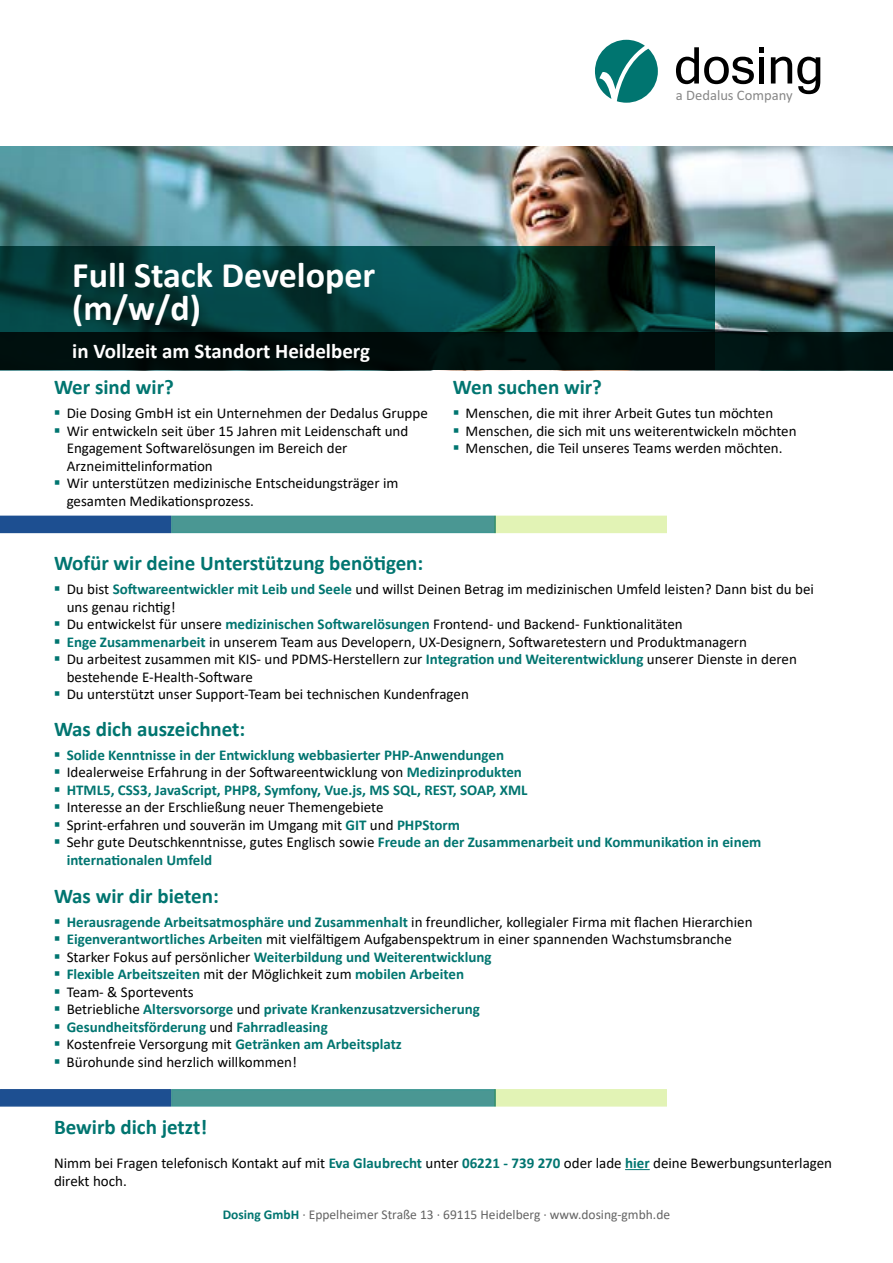
<style>
.page{position:relative;width:893px;height:1263px;background:#fff}
.page>*{position:absolute;margin:0;border:0;box-sizing:border-box;transform-origin:0 0}
.t1{font:700 36px/33px "Calibri";color:#fff}
.t2{font:700 21px "Calibri";color:#007570}
.t3{font:700 21px "Calibri";color:#fff}
.t4{font:15px/17.5px "Calibri";color:#000}
.t5{font:700 15px/17.5px "Calibri";color:#007570}
.t6{font:14.55px "Calibri";color:#878787}
.t7{font:13.5px "Calibri";color:#646464}
.s1{font-weight:700;color:#007570}
.s2{font-weight:400;color:#000}
</style>
<div class="page">
<svg style="left:595px;top:40px;width:63px;height:63px"></svg>
<svg style="left:676px;top:47px;width:88px;height:37px"></svg>
<svg style="left:771px;top:57px;width:49px;height:37px"></svg>
<img style="left:0;top:147px;width:893px;height:185px">
<svg style="left:0;top:247px;width:714px;height:85px;background:#043a37"></svg>
<div style="left:0;top:332px;width:893px;height:38px;background:#000f0c"></div>
<div style="left:171px;top:516px;width:325px;height:17px;background:#4a9793"></div>
<div style="left:0;top:516px;width:171px;height:17px;background:#1d4f91"></div>
<div style="left:494px;top:516px;width:173px;height:17px;background:#e2f3b5"></div>
<div style="left:171px;top:1089px;width:325px;height:17px;background:#4a9793"></div>
<div style="left:0;top:1089px;width:171px;height:17px;background:#1d4f91;border:2px solid #1d4f91"></div>
<div style="left:494px;top:1089px;width:173px;height:17px;background:#e2f3b5"></div>
<svg style="left:625px;top:1169px;width:25px;height:1px"></svg>
<p class="t6" style="left:676px;top:86px;width:118px">a Dedalus Company</p>
<h1 class="t1" style="left:72px;top:258px;width:304px">Full Stack Developer (m/w/d)</h1>
<h2 class="t3" style="left:72px;top:337px;width:299px">in Vollzeit am Standort Heidelberg</h2>
<h2 class="t2" style="left:54px;top:372px;width:121px">Wer sind wir?</h2>
<p class="t4" style="left:67px;top:404px;width:363px">Die Dosing GmbH ist ein Unternehmen der Dedalus Gruppe Wir entwickeln seit über 15 Jahren mit Leidenschaft und Engagement Softwarelösungen im Bereich der Arzneimittelinformation<br>Wir unterstützen medizinische Entscheidungsträger im gesamten Medikationsprozess.</p>
<h2 class="t2" style="left:453px;top:372px;width:151px">Wen suchen wir?</h2>
<p class="t4" style="left:466px;top:404px;width:333px">Menschen, die mit ihrer Arbeit Gutes tun möchten<br>Menschen, die sich mit uns weiterentwickeln möchten<br>Menschen, die Teil unseres Teams werden möchten.</p>
<h2 class="t2" style="left:54px;top:548px;width:371px">Wofür wir deine Unterstützung benötigen:</h2>
<p class="t4" style="left:67px;top:580px;width:749px">Du bist <span class="s1">Softwareentwickler mit Leib und Seele</span> und willst Deinen Betrag im medizinischen Umfeld leisten? Dann bist du bei uns genau richtig!<br>Du entwickelst für unsere <span class="s1">medizinischen Softwarelösungen</span> Frontend- und Backend- Funktionalitäten<br><span class="s1">Enge Zusammenarbeit</span> in unserem Team aus Developern, UX-Designern, Softwaretestern und Produktmanagern<br>Du arbeitest zusammen mit KIS- und PDMS-Herstellern zur <span class="s1">Integration und Weiterentwicklung</span> unserer Dienste in deren bestehende E-Health-Software<br>Du unterstützt unser Support-Team bei technischen Kundenfragen</p>
<h2 class="t2" style="left:54px;top:714px;width:193px">Was dich auszeichnet:</h2>
<p class="t5" style="left:67px;top:746px;width:462px">Solide Kenntnisse in der Entwicklung webbasierter PHP-Anwendungen<br><span class="s2">Idealerweise Erfahrung in der Softwareentwicklung von</span> Medizinprodukten<br>HTML5, CSS3, JavaScript, PHP8, Symfony, Vue.js, MS SQL, REST, SOAP, XML</p>
<p class="t4" style="left:67px;top:798px;width:696px">Interesse an der Erschließung neuer Themengebiete<br>Sprint-erfahren und souverän im Umgang mit <span class="s1">GIT</span> und <span class="s1">PHPStorm<br></span>Sehr gute Deutschkenntnisse, gutes Englisch sowie <span class="s1">Freude an der Zusammenarbeit und Kommunikation in einem internationalen Umfeld</span></p>
<h2 class="t2" style="left:54px;top:881px;width:166px">Was wir dir bieten:</h2>
<p class="t4" style="left:67px;top:912px;width:687px"><span class="s1">Herausragende Arbeitsatmosphäre und Zusammenhalt</span> in freundlicher, kollegialer Firma mit flachen Hierarchien <span class="s1">Eigenverantwortliches Arbeiten</span> mit vielfältigem Aufgabenspektrum in einer spannenden Wachstumsbranche Starker Fokus auf persönlicher <span class="s1">Weiterbildung und Weiterentwicklung<br>Flexible Arbeitszeiten</span> mit der Möglichkeit zum <span class="s1">mobilen Arbeiten<br></span>Team- &amp; Sportevents<br>Betriebliche <span class="s1">Altersvorsorge</span> und <span class="s1">private Krankenzusatzversicherung<br>Gesundheitsförderung</span> und <span class="s1">Fahrradleasing<br></span>Kostenfreie Versorgung mit <span class="s1">Getränken am Arbeitsplatz<br></span>Bürohunde sind herzlich willkommen!</p>
<h2 class="t2" style="left:54px;top:1112px;width:155px">Bewirb dich jetzt!</h2>
<p class="t4" style="left:54px;top:1153px;width:780px;line-height:18px">Nimm bei Fragen telefonisch Kontakt auf mit <span class="s1">Eva Glaubrecht</span> unter <span class="s1">06221 - 739 270</span> oder lade <span class="s1">hier</span> deine Bewerbungsunterlagen direkt hoch.</p>
<p class="t7" style="left:223px;top:1205px;width:449px"><span class="s1">Dosing GmbH</span> · Eppelheimer Straße 13 · 69115 Heidelberg · www.dosing-gmbh.de</p>
</div>
